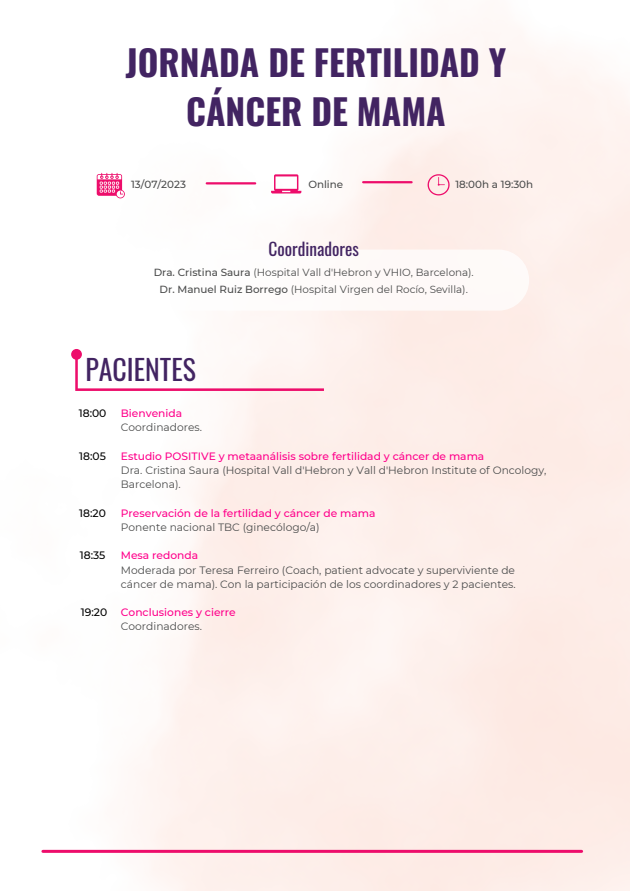
<style>
.page{position:relative;width:630px;height:891px;background:#fff}
.page>*{position:absolute;margin:0;border:0;box-sizing:border-box;transform-origin:0 0}
.t1{font:700 35.2px/48.4px "Oswald";color:#422462;text-align:center}
.t2{font:28px "Oswald";color:#422462}
.t3{font:17.2px "Oswald";color:#422462}
.t4{font:10.8px/14.4px "Montserrat";color:#4b4c4c}
.t5{font:500 10.8px "Montserrat";color:#ff008b}
.t6{font:500 10.8px "Montserrat";color:#000}
.t7{font:10.4px "Montserrat";color:#4b4c4c}
.t8{font:500 10.4px "Montserrat";color:#4b4c4c}
.s1{font-weight:500}
</style>
<div class="page">
<img style="left:41px;top:38px;width:589px;height:853px">
<svg style="left:428px;top:174px;width:22px;height:22px"></svg>
<svg style="left:271px;top:174px;width:30px;height:20px"></svg>
<svg style="left:97px;top:173px;width:28px;height:25px"></svg>
<hr style="left:207px;top:182px;width:48px;height:2px;background:#ed0d6b">
<hr style="left:363px;top:181px;width:49px;height:2px;background:#ed0d6b">
<hr style="left:43px;top:850px;width:539px;height:3px;background:#ed0d6b">
<div style="left:95px;top:250px;width:434px;height:61px;background:#fff;border-radius:31px"></div>
<div style="left:71px;top:349px;width:11px;height:11px;background:#ed0d6b;border-radius:50%"></div>
<svg style="left:75px;top:354px;width:249px;height:37px"></svg>
<p class="t1" style="left:126px;top:37px;width:382px">JORNADA DE FERTILIDAD Y<br>CÁNCER DE MAMA</p>
<p class="t8" style="left:131px;top:178px;width:56px">13/07/2023</p>
<p class="t8" style="left:308px;top:178px;width:36px">Online</p>
<p class="t8" style="left:455px;top:178px;width:79px">18:00h a 19:30h</p>
<p class="t3" style="left:269px;top:235px;width:92px">Coordinadores</p>
<p class="t7" style="left:154px;top:266px;width:322px"><span class="s1">Dra. Cristina Saura</span> (Hospital Vall d'Hebron y VHIO, Barcelona).</p>
<p class="t7" style="left:160px;top:283px;width:310px"><span class="s1">Dr. Manuel Ruiz Borrego</span> (Hospital Virgen del Rocío, Sevilla).</p>
<p class="t2" style="left:86px;top:348px;width:112px">PACIENTES</p>
<p class="t6" style="left:79px;top:407px;width:29px">18:00</p>
<p class="t6" style="left:79px;top:449px;width:28px">18:05</p>
<p class="t6" style="left:79px;top:507px;width:28px">18:20</p>
<p class="t6" style="left:80px;top:549px;width:27px">18:35</p>
<p class="t6" style="left:81px;top:606px;width:28px">19:20</p>
<p class="t5" style="left:121px;top:406px;width:63px">Bienvenida</p>
<p class="t4" style="left:121px;top:420px;width:83px">Coordinadores.</p>
<p class="t5" style="left:121px;top:449px;width:365px">Estudio POSITIVE y metaanálisis sobre fertilidad y cáncer de mama</p>
<p class="t4" style="left:121px;top:463px;width:427px">Dra. Cristina Saura (Hospital Vall d'Hebron y Vall d'Hebron Institute of Oncology,<br>Barcelona).</p>
<p class="t5" style="left:121px;top:506px;width:256px">Preservación de la fertilidad y cáncer de mama</p>
<p class="t4" style="left:121px;top:520px;width:200px">Ponente nacional TBC (ginecólogo/a)</p>
<p class="t5" style="left:121px;top:549px;width:79px">Mesa redonda</p>
<p class="t4" style="left:121px;top:562px;width:396px">Moderada por Teresa Ferreiro (Coach, patient advocate y superviviente de cáncer de mama). Con la participación de los coordinadores y 2 pacientes.</p>
<p class="t5" style="left:121px;top:606px;width:116px">Conclusiones y cierre</p>
<p class="t4" style="left:121px;top:619px;width:83px">Coordinadores.</p>
</div>
